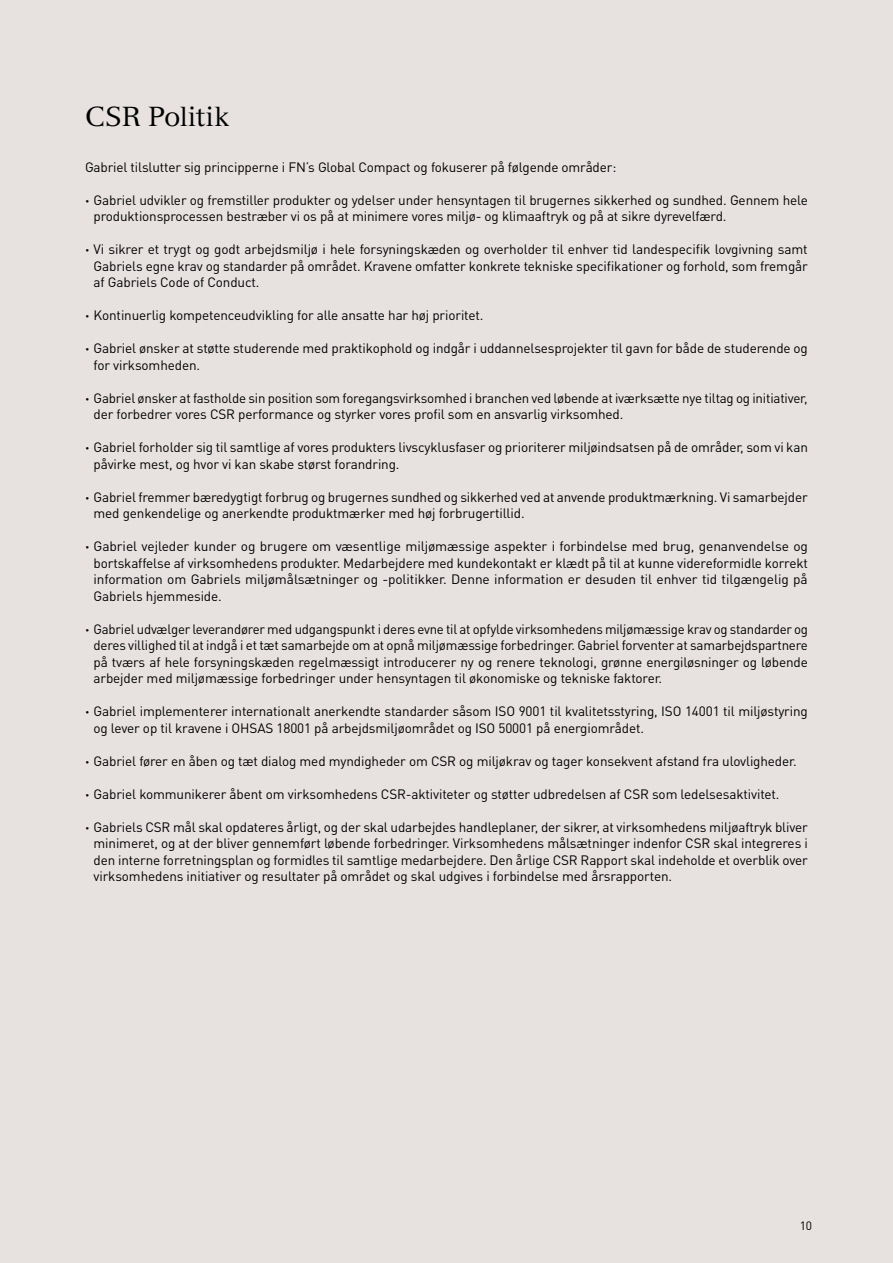
<style>
.page{position:relative;width:893px;height:1263px;background:#e7e2e0}
.page>*{position:absolute;margin:0;border:0;box-sizing:border-box;transform-origin:0 0}
.t1{font:27px "Versailles LT Std";letter-spacing:-.02em;color:#000}
.t2{font:13.5px/16.5px "DINOT";letter-spacing:-.01em;color:#000}
.t3{font:12px "DINOT";color:#000}
.s1{font-family:"Versailles LT Std";font-weight:900}
</style>
<div class="page">
<h1 class="t1" style="left:85px;top:100px;width:146px">CSR Politik</h1>
<p class="t2" style="left:85px;top:158px;width:533px">Gabriel tilslutter sig principperne i FN’s Global Compact og fokuserer på følgende områder:</p>
<p class="t2" style="left:94px;top:191px;width:716px;text-indent:-9px"><span class="s1">∙</span> Gabriel udvikler og fremstiller produkter og ydelser under hensyntagen til brugernes sikkerhed og sundhed. Gennem hele produktionsprocessen bestræber vi os på at minimere vores miljø- og klimaaftryk og på at sikre dyrevelfærd.</p>
<p class="t2" style="left:94px;top:241px;width:716px;text-align:justify;text-indent:-9px"><span class="s1">∙</span> Vi sikrer et trygt og godt arbejdsmiljø i hele forsyningskæden og overholder til enhver tid landespecifik lovgivning samt Gabriels egne krav og standarder på området. Kravene omfatter konkrete tekniske specifikationer og forhold, som fremgår af Gabriels Code of Conduct.</p>
<p class="t2" style="left:85px;top:307px;width:400px"><span class="s1">∙</span> Kontinuerlig kompetenceudvikling for alle ansatte har høj prioritet.</p>
<p class="t2" style="left:94px;top:340px;width:716px;text-indent:-9px"><span class="s1">∙</span> Gabriel ønsker at støtte studerende med praktikophold og indgår i uddannelsesprojekter til gavn for både de studerende og for virksomheden.</p>
<p class="t2" style="left:94px;top:389px;width:715px;text-indent:-9px"><span class="s1">∙</span> Gabriel ønsker at fastholde sin position som foregangsvirksomhed i branchen ved løbende at iværksætte nye tiltag og initiativer, der forbedrer vores CSR performance og styrker vores profil som en ansvarlig virksomhed.</p>
<p class="t2" style="left:94px;top:439px;width:716px;text-indent:-9px"><span class="s1">∙</span> Gabriel forholder sig til samtlige af vores produkters livscyklusfaser og prioriterer miljøindsatsen på de områder, som vi kan påvirke mest, og hvor vi kan skabe størst forandring.</p>
<p class="t2" style="left:94px;top:488px;width:716px;text-indent:-9px"><span class="s1">∙</span> Gabriel fremmer bæredygtigt forbrug og brugernes sundhed og sikkerhed ved at anvende produktmærkning. Vi samarbejder med genkendelige og anerkendte produktmærker med høj forbrugertillid.</p>
<p class="t2" style="left:94px;top:538px;width:716px;text-align:justify;text-indent:-9px"><span class="s1">∙</span> Gabriel vejleder kunder og brugere om væsentlige miljømæssige aspekter i forbindelse med brug, genanvendelse og bortskaffelse af virksomhedens produkter. Medarbejdere med kundekontakt er klædt på til at kunne videreformidle korrekt information om Gabriels miljømålsætninger og -politikker. Denne information er desuden til enhver tid tilgængelig på Gabriels hjemmeside.</p>
<p class="t2" style="left:94px;top:620px;width:716px;text-align:justify;text-indent:-9px"><span class="s1">∙</span> Gabriel udvælger leverandører med udgangspunkt i deres evne til at opfylde virksomhedens miljømæssige krav og standarder og deres villighed til at indgå i et tæt samarbejde om at opnå miljømæssige forbedringer. Gabriel forventer at samarbejdspartnere på tværs af hele forsyningskæden regelmæssigt introducerer ny og renere teknologi, grønne energiløsninger og løbende arbejder med miljømæssige forbedringer under hensyntagen til økonomiske og tekniske faktorer.</p>
<p class="t2" style="left:94px;top:703px;width:716px;text-indent:-9px"><span class="s1">∙</span> Gabriel implementerer internationalt anerkendte standarder såsom ISO 9001 til kvalitetsstyring, ISO 14001 til miljøstyring og lever op til kravene i OHSAS 18001 på arbejdsmiljøområdet og ISO 50001 på energiområdet.</p>
<p class="t2" style="left:85px;top:752px;width:713px"><span class="s1">∙</span> Gabriel fører en åben og tæt dialog med myndigheder om CSR og miljøkrav og tager konsekvent afstand fra ulovligheder.</p>
<p class="t2" style="left:85px;top:785px;width:696px"><span class="s1">∙</span> Gabriel kommunikerer åbent om virksomhedens CSR-aktiviteter og støtter udbredelsen af CSR som ledelsesaktivitet.</p>
<p class="t2" style="left:94px;top:818px;width:716px;text-align:justify;text-indent:-9px"><span class="s1">∙</span> Gabriels CSR mål skal opdateres årligt, og der skal udarbejdes handleplaner, der sikrer, at virksomhedens miljøaftryk bliver minimeret, og at der bliver gennemført løbende forbedringer. Virksomhedens målsætninger indenfor CSR skal integreres i den interne forretningsplan og formidles til samtlige medarbejdere. Den årlige CSR Rapport skal indeholde et overblik over virksomhedens initiativer og resultater på området og skal udgives i forbindelse med årsrapporten.</p>
<p class="t3" style="left:800px;top:1217px;width:14px">10</p>
</div>
